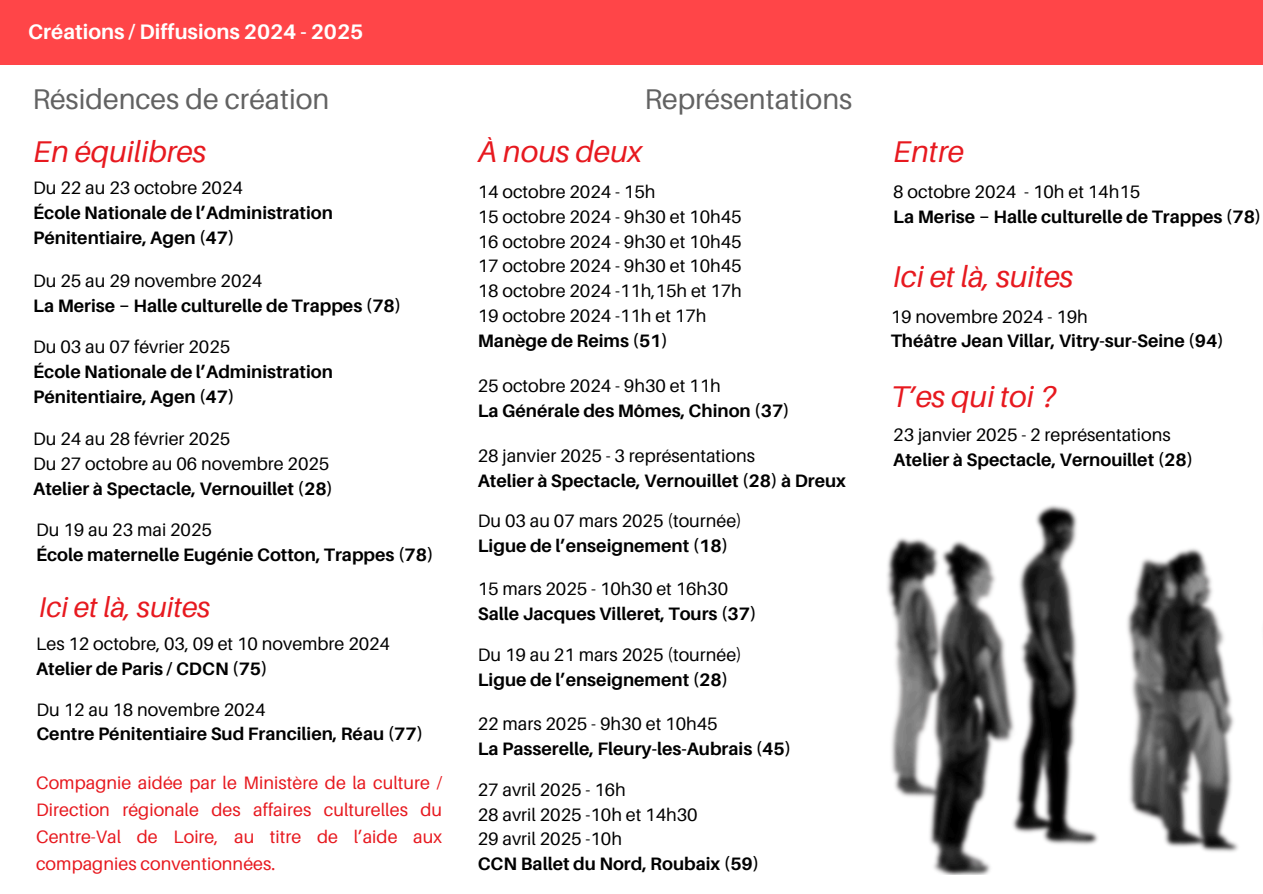
<style>
.page{position:relative;width:1263px;height:894px;background:#fff}
.page>*{position:absolute;margin:0;border:0;box-sizing:border-box;transform-origin:0 0}
.t1{font:italic 30px "Aileron";color:#e7191f}
.t2{font:28.5px "Aileron";color:#626262}
.t3{font:italic 28.5px "Aileron";color:#e7191f}
.t4{font:700 21px "Aileron";color:#fff}
.t5{font:700 18px/24.8px "Aileron";color:#000}
.t6{font:18px "Aileron";color:#000}
.t7{font:18px/27px "Aileron";color:#e7191f;text-align:justify}
</style>
<div class="page">
<div style="left:0;top:0;width:1263px;height:64px;background:#ff4548"></div>
<img style="left:887px;top:505px;width:351px;height:368px">
<h1 class="t4" style="left:28px;top:19px;width:336px">Créations / Diffusions 2024 - 2025</h1>
<p class="t2" style="left:32px;top:81px;width:299px">Résidences de création</p>
<p class="t1" style="left:33px;top:133px;width:175px">En équilibres</p>
<p class="t6" style="left:33px;top:177px;width:211px">Du 22 au 23 octobre 2024</p>
<p class="t5" style="left:33px;top:200px;width:301px">École Nationale de l’Administration<br>Pénitentiaire, Agen (47)</p>
<p class="t6" style="left:33px;top:269px;width:231px">Du 25 au 29 novembre 2024</p>
<h1 class="t5" style="left:33px;top:292px;width:370px">La Merise − Halle culturelle de Trappes (78)</h1>
<p class="t6" style="left:33px;top:335px;width:198px">Du 03 au 07 février 2025</p>
<p class="t5" style="left:33px;top:359px;width:301px">École Nationale de l’Administration<br>Pénitentiaire, Agen (47)</p>
<p class="t6" style="left:33px;top:427px;width:198px">Du 24 au 28 février 2025</p>
<h1 class="t6" style="left:33px;top:452px;width:298px">Du 27 octobre au 06 novembre 2025</h1>
<p class="t5" style="left:33px;top:475px;width:301px">Atelier à Spectacle, Vernouillet (28)</p>
<h1 class="t6" style="left:36px;top:518px;width:177px">Du 19 au 23 mai 2025</h1>
<p class="t5" style="left:36px;top:541px;width:399px">École maternelle Eugénie Cotton, Trappes (78)</p>
<p class="t3" style="left:39px;top:589px;width:173px">Ici et là, suites</p>
<p class="t6" style="left:36px;top:632px;width:355px">Les 12 octobre, 03, 09 et 10 novembre 2024</p>
<p class="t5" style="left:36px;top:655px;width:233px">Atelier de Paris / CDCN (75)</p>
<p class="t6" style="left:36px;top:698px;width:231px">Du 12 au 18 novembre 2024</p>
<p class="t5" style="left:36px;top:721px;width:388px">Centre Pénitentiaire Sud Francilien, Réau (77)</p>
<p class="t7" style="left:36px;top:769px;width:408px">Compagnie aidée par le Ministère de la culture / Direction régionale des affaires culturelles du Centre-Val de Loire, au titre de l’aide aux compagnies conventionnées.</p>
<p class="t2" style="left:644px;top:81px;width:209px">Représentations</p>
<p class="t1" style="left:478px;top:133px;width:166px">À nous deux</p>
<p class="t6" style="left:478px;top:180px;width:179px">14 octobre 2024 - 15h</p>
<p class="t6" style="left:478px;top:205px;width:265px">15 octobre 2024 - 9h30 et 10h45</p>
<p class="t6" style="left:478px;top:230px;width:265px">16 octobre 2024 - 9h30 et 10h45</p>
<p class="t6" style="left:478px;top:255px;width:265px">17 octobre 2024 - 9h30 et 10h45</p>
<p class="t6" style="left:478px;top:279px;width:266px">18 octobre 2024 -11h,15h et 17h</p>
<p class="t6" style="left:478px;top:304px;width:230px">19 octobre 2024 -11h et 17h</p>
<h1 class="t5" style="left:478px;top:327px;width:192px">Manège de Reims (51)</h1>
<h1 class="t6" style="left:478px;top:374px;width:245px">25 octobre 2024 - 9h30 et 11h</h1>
<p class="t5" style="left:478px;top:397px;width:314px">La Générale des Mômes, Chinon (37)</p>
<p class="t6" style="left:478px;top:444px;width:279px">28 janvier 2025 - 3 représentations</p>
<p class="t5" style="left:478px;top:467px;width:370px">Atelier à Spectacle, Vernouillet (28) à Dreux</p>
<p class="t6" style="left:478px;top:509px;width:266px">Du 03 au 07 mars 2025 (tournée)</p>
<p class="t5" style="left:478px;top:532px;width:252px">Ligue de l’enseignement (18)</p>
<p class="t6" style="left:478px;top:578px;width:252px">15 mars 2025 - 10h30 et 16h30</p>
<p class="t5" style="left:478px;top:601px;width:280px">Salle Jacques Villeret, Tours (37)</p>
<p class="t6" style="left:478px;top:643px;width:266px">Du 19 au 21 mars 2025 (tournée)</p>
<p class="t5" style="left:478px;top:666px;width:252px">Ligue de l’enseignement (28)</p>
<p class="t6" style="left:478px;top:712px;width:241px">22 mars 2025 - 9h30 et 10h45</p>
<p class="t5" style="left:478px;top:735px;width:315px">La Passerelle, Fleury-les-Aubrais (45)</p>
<p class="t6" style="left:478px;top:778px;width:150px">27 avril 2025 - 16h</p>
<p class="t6" style="left:478px;top:802px;width:221px">28 avril 2025 -10h et 14h30</p>
<p class="t6" style="left:478px;top:827px;width:146px">29 avril 2025 -10h</p>
<p class="t5" style="left:478px;top:850px;width:283px">CCN Ballet du Nord, Roubaix (59)</p>
<h1 class="t1" style="left:893px;top:133px;width:72px">Entre</h1>
<h1 class="t6" style="left:893px;top:181px;width:248px">8 octobre 2024 - 10h et 14h15</h1>
<p class="t5" style="left:893px;top:204px;width:370px">La Merise − Halle culturelle de Trappes (78)</p>
<p class="t1" style="left:893px;top:258px;width:182px">Ici et là, suites</p>
<p class="t6" style="left:891px;top:305px;width:199px">19 novembre 2024 - 19h</p>
<p class="t5" style="left:891px;top:328px;width:335px">Théâtre Jean Villar, Vitry-sur-Seine (94)</p>
<p class="t1" style="left:891px;top:378px;width:168px">T’es qui toi ?</p>
<p class="t6" style="left:893px;top:423px;width:279px">23 janvier 2025 - 2 représentations</p>
<p class="t5" style="left:893px;top:447px;width:301px">Atelier à Spectacle, Vernouillet (28)</p>
</div>
